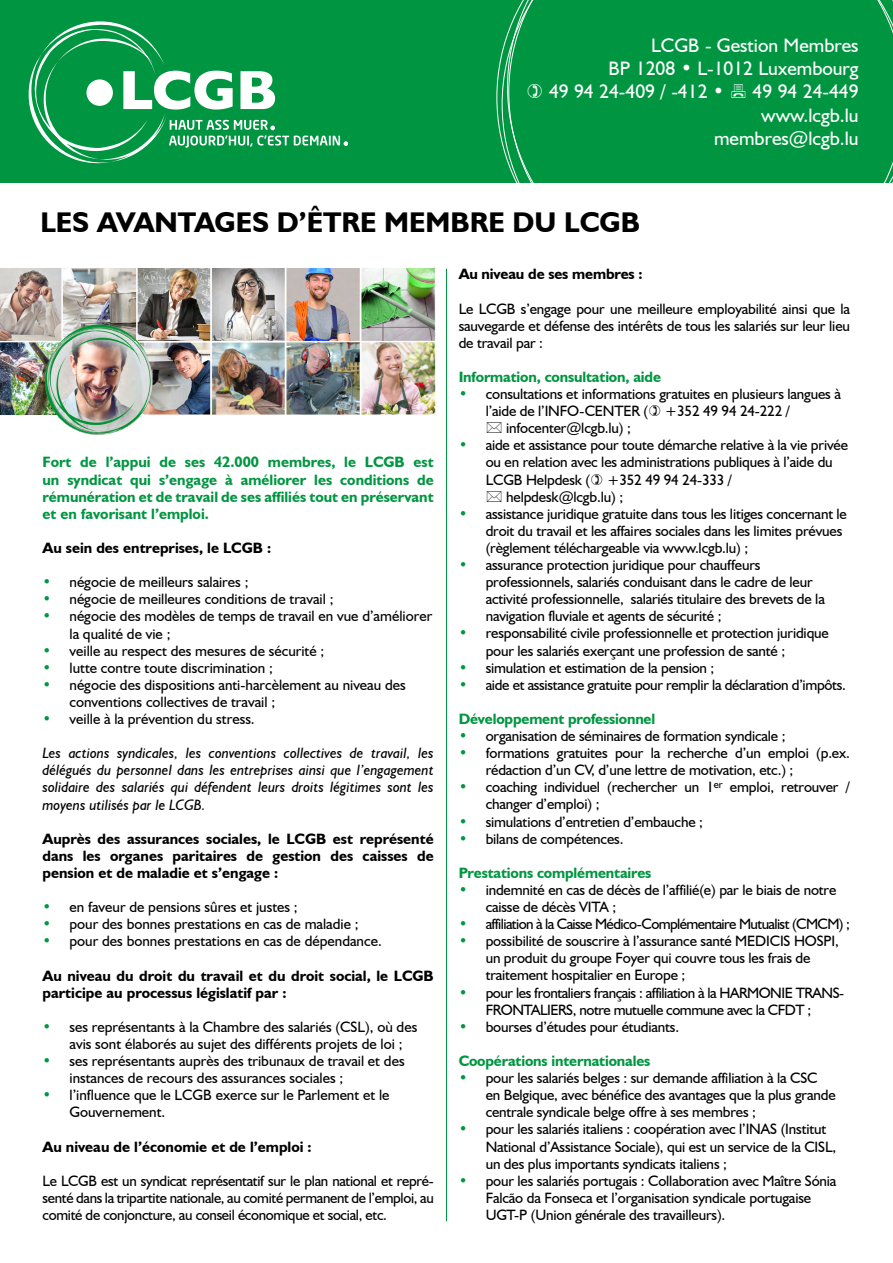
<style>
.page{position:relative;width:893px;height:1263px;background:#fff}
.page>*{position:absolute;margin:0;border:0;box-sizing:border-box;transform-origin:0 0}
.t1{font:700 28.5px "Humanist 521 BT";color:#000}
.t2{font:19.5px/23.4px "Humanist 521 BT";color:#fff;text-align:right}
.t3{font:15px/17.1px "Humanist 521 BT";letter-spacing:-.01em;color:#000}
.t4{font:700 15px/17.1px "Humanist 521 BT";color:#000;text-align:justify}
.t5{font:700 15px/17.1px "Humanist 521 BT";letter-spacing:-.01em;color:#009641;text-align:justify}
.t6{font:italic 15px/17.1px "Humanist 521 BT";color:#000;text-align:justify}
.t7{font:15px/17.1px "Humanist 521 BT";letter-spacing:-.03em;color:#000;text-align:center}
.t8{font:15px "Humanist 521 BT";letter-spacing:-.04em;color:#000}
.s1{color:#009641}
</style>
<div class="page">
<div style="left:0;top:0;width:893px;height:182px;background:#009641"></div>
<svg style="left:507px;top:0;width:386px;height:183px"></svg>
<hr style="left:446px;top:269px;width:1px;height:952px;background:#009641">
<img style="left:0;top:267px;width:436px;height:168px">
<hr style="left:0;top:265px;width:434px;height:3px;background:#fff">
<hr style="left:142px;top:415px;width:294px;height:3px;background:#fff">
<div style="left:0;top:415px;width:57px;height:5px;background:#fff"></div>
<svg style="left:29px;top:21px;width:319px;height:142px"></svg>
<svg style="left:528px;top:84px;width:14px;height:14px"></svg>
<svg style="left:731px;top:84px;width:14px;height:14px"></svg>
<h2 class="t2" style="left:651px;top:33px;width:209px">LCGB - Gestion Membres</h2>
<h2 class="t2" style="left:609px;top:56px;width:251px">BP 1208 • L-1012 Luxembourg</h2>
<h2 class="t2" style="left:549px;top:80px;width:177px">49 94 24-409 / -412 •</h2>
<h2 class="t2" style="left:714px;top:80px;width:146px">49 94 24-449 www.lcgb.lu membres@lcgb.lu</h2>
<h1 class="t1" style="left:40px;top:205px;width:601px">LES AVANTAGES D’ÊTRE MEMBRE DU LCGB</h1>
<p class="t5" style="left:43px;top:453px;width:393px">Fort de l’appui de ses 42.000 membres, le LCGB est un syndicat qui s’engage à améliorer les conditions de rémunération et de travail de ses affiliés tout en préservant et en favorisant l’emploi.</p>
<p class="t4" style="left:43px;top:539px;width:230px">Au sein des entreprises, le LCGB :</p>
<p class="t3" style="left:43px;top:573px;width:207px"><span class="s1">•</span> négocie de meilleurs salaires ;</p>
<p class="t3" style="left:43px;top:590px;width:292px"><span class="s1">•</span> négocie de meilleures conditions de travail ;</p>
<p class="t3" style="left:70px;top:607px;width:364px;text-indent:-27px"><span class="s1">•</span> négocie des modèles de temps de travail en vue d’améliorer la qualité de vie ;</p>
<p class="t3" style="left:43px;top:642px;width:283px"><span class="s1">•</span> veille au respect des mesures de sécurité ;</p>
<p class="t3" style="left:43px;top:659px;width:232px"><span class="s1">•</span> lutte contre toute discrimination ;</p>
<p class="t3" style="left:70px;top:676px;width:338px;text-indent:-27px"><span class="s1">•</span> négocie des dispositions anti-harcèlement au niveau des conventions collectives de travail ;</p>
<p class="t3" style="left:43px;top:710px;width:214px"><span class="s1">•</span> veille à la prévention du stress.</p>
<p class="t6" style="left:43px;top:744px;width:393px">Les actions syndicales, les conventions collectives de travail, les délégués du personnel dans les entreprises ainsi que l’engagement solidaire des salariés qui défendent leurs droits légitimes sont les moyens utilisés par le LCGB.</p>
<p class="t4" style="left:43px;top:830px;width:393px">Auprès des assurances sociales, le LCGB est représenté dans les organes paritaires de gestion des caisses de pension et de maladie et s’engage :</p>
<p class="t3" style="left:43px;top:898px;width:257px"><span class="s1">•</span> en faveur de pensions sûres et justes ;</p>
<p class="t3" style="left:43px;top:915px;width:318px"><span class="s1">•</span> pour des bonnes prestations en cas de maladie ;</p>
<p class="t3" style="left:43px;top:932px;width:341px"><span class="s1">•</span> pour des bonnes prestations en cas de dépendance.</p>
<p class="t4" style="left:43px;top:966px;width:393px">Au niveau du droit du travail et du droit social, le LCGB participe au processus législatif par :</p>
<p class="t3" style="left:70px;top:1018px;width:349px;text-indent:-27px"><span class="s1">•</span> ses représentants à la Chambre des salariés (CSL), où des avis sont élaborés au sujet des différents projets de loi ;</p>
<p class="t3" style="left:70px;top:1052px;width:337px;text-indent:-27px"><span class="s1">•</span> ses représentants auprès des tribunaux de travail et des instances de recours des assurances sociales ;</p>
<p class="t3" style="left:70px;top:1086px;width:321px;text-indent:-27px"><span class="s1">•</span> l’influence que le LCGB exerce sur le Parlement et le<br>Gouvernement.</p>
<p class="t4" style="left:43px;top:1137px;width:271px">Au niveau de l’économie et de l’emploi :</p>
<p class="t3" style="left:43px;top:1172px;width:393px;text-align:justify">Le LCGB est un syndicat représentatif sur le plan national et repré&shy;senté dans la tripartite nationale, au comité permanent de l’emploi, au comité de conjoncture, au conseil économique et social, etc.</p>
<p class="t4" style="left:459px;top:265px;width:185px">Au niveau de ses membres :</p>
<p class="t3" style="left:459px;top:300px;width:393px;text-align:justify">Le LCGB s’engage pour une meilleure employabilité ainsi que la sauvegarde et défense des intérêts de tous les salariés sur leur lieu de travail par :</p>
<p class="t5" style="left:459px;top:368px;width:204px">Information, consultation, aide</p>
<p class="t3" style="left:459px;top:385px;width:384px"><span class="s1">•</span> consultations et informations gratuites en plusieurs langues à</p>
<p class="t3" style="left:486px;top:402px;width:306px">l’aide de l’INFO-CENTER ( +352 49 94 24-222 /</p>
<p class="t3" style="left:506px;top:419px;width:126px">infocenter@lcgb.lu) ;</p>
<p class="t3" style="left:459px;top:436px;width:391px"><span class="s1">•</span> aide et assistance pour toute démarche relative à la vie privée</p>
<p class="t3" style="left:486px;top:453px;width:349px">ou en relation avec les administrations publiques à l’aide du</p>
<p class="t3" style="left:486px;top:471px;width:248px">LCGB Helpdesk ( +352 49 94 24-333 /</p>
<p class="t3" style="left:506px;top:488px;width:118px">helpdesk@lcgb.lu) ;</p>
<p class="t3" style="left:486px;top:505px;width:363px;text-indent:-27px"><span class="s1">•</span> assistance juridique gratuite dans tous les litiges concernant le droit du travail et les affaires sociales dans les limites prévues (règlement téléchargeable via www.lcgb.lu) ;</p>
<p class="t3" style="left:486px;top:556px;width:341px;text-indent:-27px"><span class="s1">•</span> assurance protection juridique pour chauffeurs professionnels, salariés conduisant dans le cadre de leur activité professionnelle, salariés titulaire des brevets de la navigation fluviale et agents de sécurité ;</p>
<p class="t3" style="left:486px;top:624px;width:345px;text-indent:-27px"><span class="s1">•</span> responsabilité civile professionnelle et protection juridique pour les salariés exerçant une profession de santé ;</p>
<p class="t3" style="left:459px;top:659px;width:257px"><span class="s1">•</span> simulation et estimation de la pension ;</p>
<p class="t3" style="left:459px;top:676px;width:389px"><span class="s1">•</span> aide et assistance gratuite pour remplir la déclaration d’impôts.</p>
<p class="t5" style="left:459px;top:710px;width:198px">Développement professionnel</p>
<p class="t3" style="left:459px;top:727px;width:328px"><span class="s1">•</span> organisation de séminaires de formation syndicale ;</p>
<p class="t3" style="left:486px;top:744px;width:366px;text-indent:-27px"><span class="s1">•</span> formations gratuites pour la recherche d’un emploi (p.ex. rédaction d’un CV, d’une lettre de motivation, etc.) ;</p>
<p class="t3" style="left:486px;top:778px;width:366px;text-indent:-27px"><span class="s1">•</span> coaching individuel (rechercher un 1<sup>er</sup> emploi, retrouver / changer d’emploi) ;</p>
<p class="t3" style="left:459px;top:813px;width:246px"><span class="s1">•</span> simulations d’entretien d’embauche ;</p>
<p class="t3" style="left:459px;top:830px;width:166px"><span class="s1">•</span> bilans de compétences.</p>
<p class="t5" style="left:459px;top:864px;width:194px">Prestations complémentaires</p>
<p class="t3" style="left:486px;top:881px;width:352px;text-indent:-27px"><span class="s1">•</span> indemnité en cas de décès de l’affilié(e) par le biais de notre caisse de décès VITA ;</p>
<p class="t8" style="left:459px;top:915px;width:393px"><span class="s1">•</span> affiliation à la Caisse Médico-Complémentaire Mutualist (CMCM) ;</p>
<p class="t3" style="left:486px;top:932px;width:355px;text-indent:-27px"><span class="s1">•</span> possibilité de souscrire à l’assurance santé MEDICIS HOSPI, un produit du groupe Foyer qui couvre tous les frais de traitement hospitalier en Europe ;</p>
<p class="t7" style="left:459px;top:984px;width:387px"><span class="s1">•</span> pour les frontaliers français : affiliation à la HARMONIE TRANS-<br>FRONTALIERS, notre mutuelle commune avec la CFDT ;</p>
<p class="t3" style="left:459px;top:1018px;width:222px"><span class="s1">•</span> bourses d’études pour étudiants.</p>
<p class="t5" style="left:459px;top:1052px;width:193px">Coopérations internationales</p>
<p class="t3" style="left:486px;top:1069px;width:351px;text-indent:-27px"><span class="s1">•</span> pour les salariés belges : sur demande affiliation à la CSC en Belgique, avec bénéfice des avantages que la plus grande centrale syndicale belge offre à ses membres ;</p>
<p class="t3" style="left:486px;top:1120px;width:352px;text-indent:-27px"><span class="s1">•</span> pour les salariés italiens : coopération avec l’INAS (Institut<br>National d’Assistance Sociale), qui est un service de la CISL, un des plus importants syndicats italiens ;</p>
<p class="t3" style="left:486px;top:1172px;width:352px;text-indent:-27px"><span class="s1">•</span> pour les salariés portugais : Collaboration avec Maître Sónia<br>Falcão da Fonseca et l’organisation syndicale portugaise<br>UGT-P (Union générale des travailleurs).</p>
</div>
